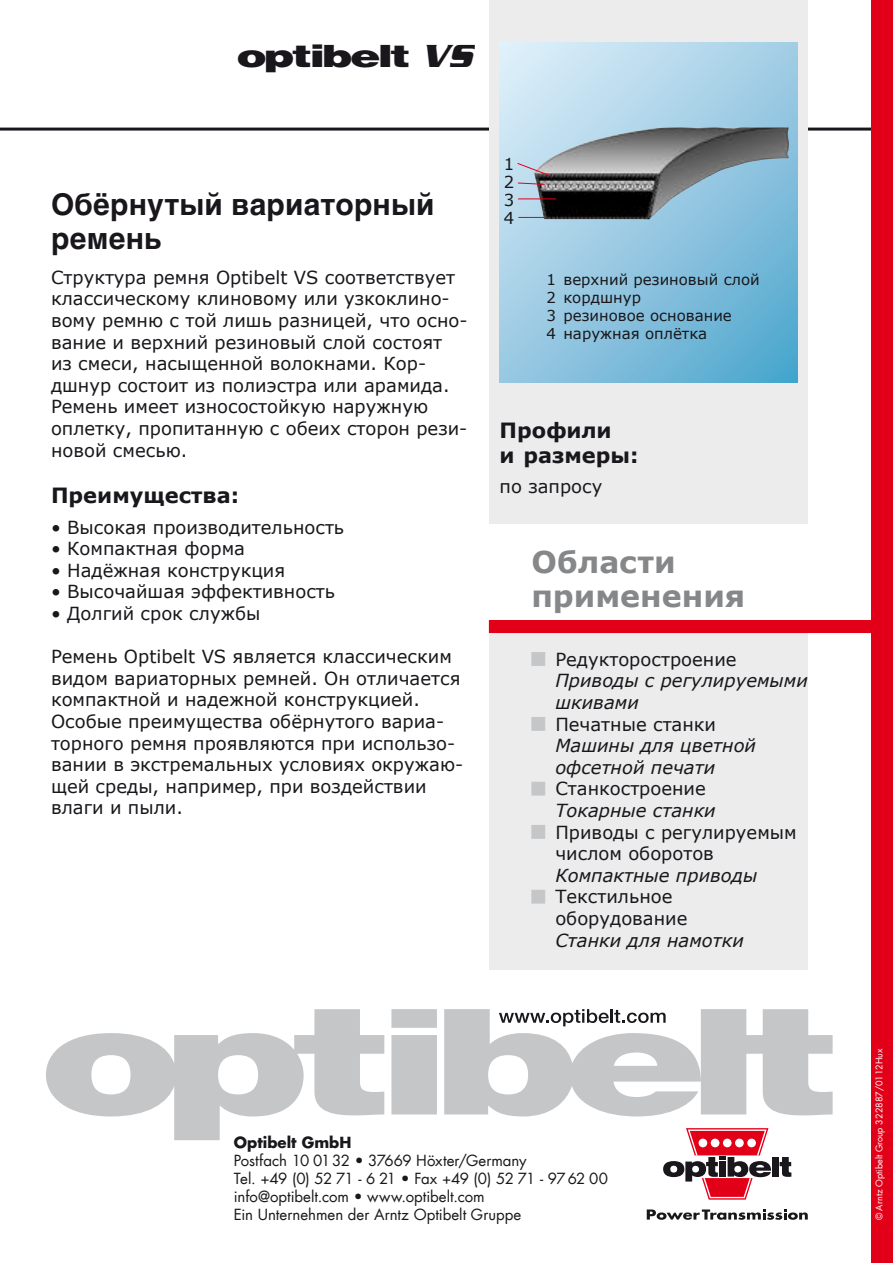
<style>
.page{position:relative;width:893px;height:1263px;background:#fff}
.page>*{position:absolute;margin:0;border:0;box-sizing:border-box;transform-origin:0 0}
.t1{font:900 30.75px "Helvetica Com";letter-spacing:-.06em;color:#19171b;scale:1.49 1}
.t2{font:700 30px/34.5px "Helvetica LTCYR";letter-spacing:.01em;color:#19171b}
.t3{font:700 30px/34.5px "Verdana";color:#868789}
.t4{font:700 21px/25.2px "Verdana";color:#19171b}
.t5{font:18px/21.6px "Verdana";color:#19171b}
.t6{font:italic 18px/21.6px "Verdana";color:#19171b}
.t7{font:16.5px/18px "Verdana";color:#19171b;text-align:justify}
.t8{font:15px/18px "Futura Com";color:#19171b}
.t9{font:15px/18px "Verdana";color:#19171b}
.t10{font:700 15px "Futura Com";color:#19171b}
.t11{font:9px "Futura Com";color:#fff}
.s1{font-family:"Serpentine";font-weight:700;font-style:italic;font-size:34.5px}
</style>
<div class="page">
<hr style="left:0;top:128px;width:893px;height:3px;background:#19171b">
<div style="left:489px;top:0;width:319px;height:523px;background:#ececed"></div>
<div style="left:489px;top:629px;width:319px;height:340px;background:#ececed"></div>
<svg style="left:780px;top:1157px;width:11px;height:20px"></svg>
<div style="left:772px;top:1157px;width:7px;height:19px;background:#19171b"></div>
<svg style="left:647px;top:1209px;width:161px;height:11px"></svg>
<svg style="left:663px;top:1128px;width:108px;height:71px"></svg>
<div style="left:723px;top:1138px;width:9px;height:9px;background:#fff;border-radius:50%"></div>
<svg style="left:735px;top:1138px;width:9px;height:9px"></svg>
<div style="left:747px;top:1138px;width:9px;height:9px;background:#fff;border-radius:50%"></div>
<div style="left:711px;top:1138px;width:8px;height:9px;background:#fff;border-radius:50%"></div>
<div style="left:699px;top:1138px;width:8px;height:9px;background:#fff;border-radius:50%"></div>
<svg style="left:391px;top:1009px;width:46px;height:105px;background:#c9cacc"></svg>
<svg style="left:46px;top:1009px;width:338px;height:131px"></svg>
<svg style="left:444px;top:1009px;width:389px;height:107px"></svg>
<svg style="left:500px;top:43px;width:297px;height:340px;background:#91bed5"></svg>
<div style="left:489px;top:620px;width:404px;height:12px;background:#e20019"></div>
<div style="left:489px;top:620px;width:404px;height:13px;border:1px solid #e20019"></div>
<div style="left:531px;top:652px;width:14px;height:14px;background:#c5c6c8;border:1px solid #c5c6c8"></div>
<div style="left:531px;top:717px;width:14px;height:14px;background:#c5c6c8;border:1px solid #c5c6c8"></div>
<div style="left:531px;top:782px;width:14px;height:13px;background:#c5c6c8;border:1px solid #c5c6c8"></div>
<div style="left:531px;top:825px;width:14px;height:14px;background:#c5c6c8;border:1px solid #c5c6c8"></div>
<div style="left:531px;top:890px;width:14px;height:13px;background:#c5c6c8;border:1px solid #c5c6c8"></div>
<img style="left:536px;top:128px;width:201px;height:42px">
<svg style="left:517px;top:162px;width:35px;height:23px"></svg>
<hr style="left:518px;top:199px;width:38px;height:1px;background:#e20019">
<svg style="left:518px;top:217px;width:28px;height:1px"></svg>
<div style="left:872px;top:0;width:21px;height:1263px;background:#e20019"></div>
<h1 class="t1" style="left:236px;top:36px;width:160px">optibelt <span class="s1">VS</span></h1>
<h2 class="t2" style="left:51px;top:187px;width:385px">Обёрнутый вариаторный ремень</h2>
<p class="t5" style="left:51px;top:266px;width:418px">Структура ремня Optibelt VS соответствует классическому клиновому или узкоклино&shy;вому ремню с той лишь разницей, что осно&shy;вание и верхний резиновый слой состоят<br>из смеси, насыщенной волокнами. Кор&shy;дшнур состоит из полиэстра или арамида.<br>Ремень имеет износостойкую наружную оплетку, пропитанную с обеих сторон рези&shy;новой смесью.</p>
<p class="t4" style="left:51px;top:482px;width:190px">Преимущества:</p>
<p class="t5" style="left:51px;top:516px;width:295px">• Высокая производительность</p>
<p class="t5" style="left:51px;top:537px;width:195px">• Компактная форма</p>
<p class="t5" style="left:51px;top:559px;width:236px">• Надёжная конструкция</p>
<p class="t5" style="left:51px;top:580px;width:286px">• Высочайшая эффективность</p>
<p class="t5" style="left:51px;top:602px;width:211px">• Долгий срок службы</p>
<p class="t5" style="left:51px;top:645px;width:414px">Ремень Optibelt VS является классическим видом вариаторных ремней. Он отличается компактной и надежной конструкцией.<br>Особые преимущества обёрнутого вариа&shy;торного ремня проявляются при использо&shy;вании в экстремальных условиях окружаю&shy;щей среды, например, при воздействии влаги и пыли.</p>
<p class="t7" style="left:504px;top:154px;width:12px">1<br>2<br>3<br>4</p>
<p class="t9" style="left:546px;top:270px;width:215px">1 верхний резиновый слой<br>2 кордшнур<br>3 резиновое основание<br>4 наружная оплётка</p>
<p class="t4" style="left:500px;top:417px;width:140px">Профили<br>и размеры:</p>
<p class="t5" style="left:500px;top:475px;width:104px">по запросу</p>
<h2 class="t3" style="left:531px;top:544px;width:215px">Области применения</h2>
<p class="t5" style="left:555px;top:648px;width:183px">Редукторостроение</p>
<p class="t6" style="left:555px;top:669px;width:254px">Приводы с регулируемыми шкивами</p>
<p class="t5" style="left:555px;top:713px;width:162px">Печатные станки</p>
<p class="t6" style="left:555px;top:734px;width:202px">Машины для цветной офсетной печати</p>
<p class="t5" style="left:555px;top:777px;width:152px">Станкостроение</p>
<p class="t6" style="left:555px;top:799px;width:162px">Токарные станки</p>
<p class="t5" style="left:555px;top:821px;width:243px">Приводы с регулируемым числом оборотов</p>
<p class="t6" style="left:555px;top:864px;width:203px">Компактные приводы</p>
<p class="t5" style="left:555px;top:885px;width:134px">Текстильное оборудование</p>
<p class="t6" style="left:555px;top:929px;width:190px">Станки для намотки</p>
<p class="t10" style="left:234px;top:1131px;width:119px">Optibelt GmbH</p>
<p class="t8" style="left:234px;top:1152px;width:376px">Postfach 10 0132 • 37669 Höxter/Germany<br>Tel. +49 (0) 52 71 - 6 21 • Fax +49 (0) 52 71 - 9762 00 info@optibelt.com • www.optibelt.com<br>Ein Unternehmen der Arntz Optibelt Gruppe</p>
<p class="t11" style="left:873px;top:1220px;width:173px;rotate:-90deg">© Arntz Optibelt Group 322887/0112Hux</p>
</div>
